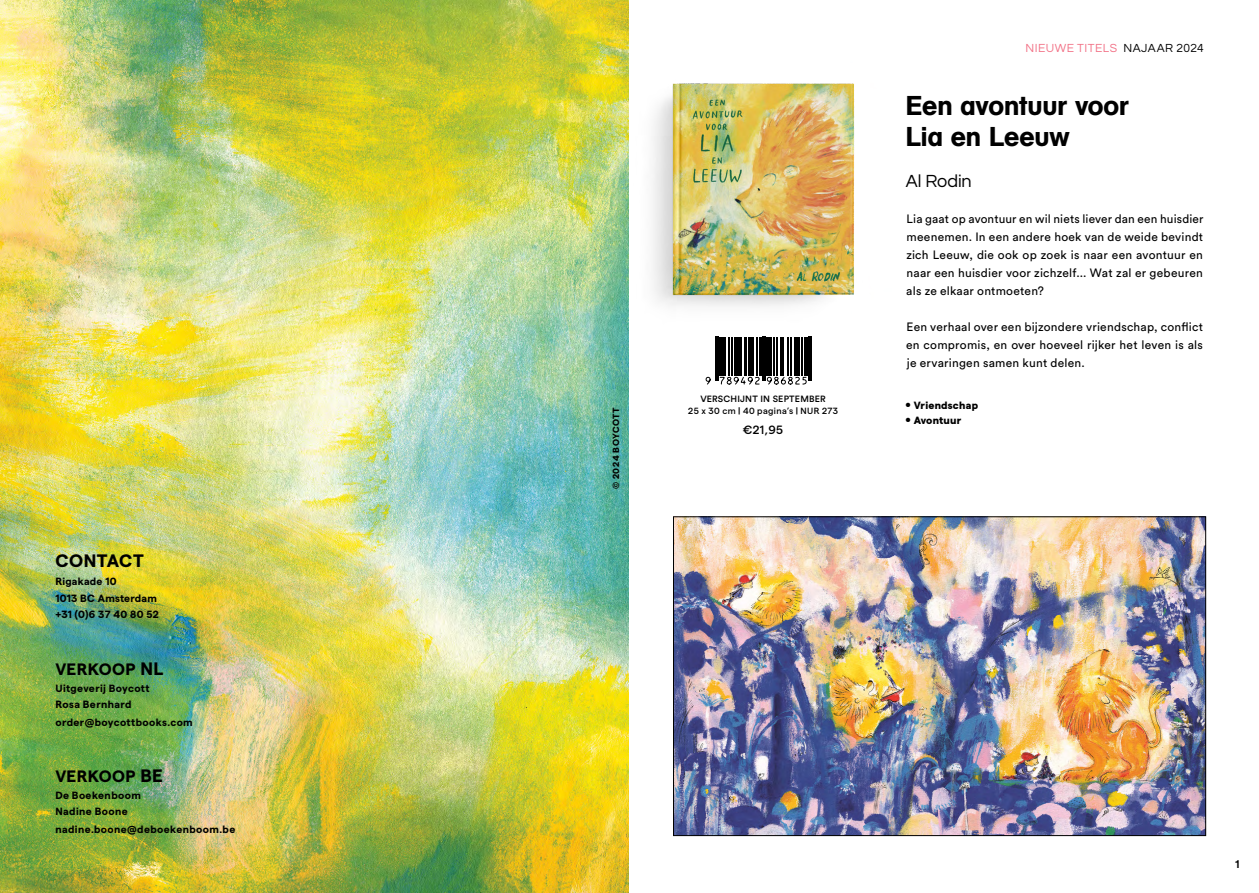
<style>
.page{position:relative;width:1259px;height:893px;background:#fff}
.page>*{position:absolute;margin:0;border:0;box-sizing:border-box;transform-origin:0 0}
.t1{font:500 27px/31.5px "AG Schoolbook";color:#000}
.t2{font:18px "Questrial";letter-spacing:-.005em;color:#000}
.t3{font:700 18px "Matter SQ";letter-spacing:.025em;color:#000}
.t4{font:700 16.5px "Matter SQ";letter-spacing:.02em;color:#000}
.t5{font:12px/18px "Circular Std";letter-spacing:.02em;color:#000;text-align:justify}
.t6{font:12px "Questrial";letter-spacing:.04em;color:#f27186}
.t7{font:500 12px "Matter SQ";color:#000}
.t8{font:500 12px "Circular Std";color:#000}
.t9{font:700 10.5px/16.5px "Matter SQ";letter-spacing:.035em;color:#000}
.t10{font:800 10.5px "Matter SQ";letter-spacing:.02em;color:#000}
.t11{font:500 9px "Matter SQ";letter-spacing:.04em;color:#000}
.t12{font:500 9px "Circular Std";letter-spacing:.02em;color:#000}
.t13{font:700 9px "Matter SQ";letter-spacing:.06em;color:#000}
.s1{font-size:18px}
.s2{color:#000}
.s3{font-size:6px}
</style>
<div class="page">
<img style="left:628px;top:30px;width:227px;height:325px">
<svg style="left:705px;top:337px;width:112px;height:44px"></svg>
<hr style="left:716px;top:337px;width:1px;height:44px;background:#000">
<hr style="left:718px;top:337px;width:1px;height:44px;background:#000">
<hr style="left:720px;top:337px;width:3px;height:39px;background:#000">
<hr style="left:724px;top:337px;width:2px;height:39px;background:#000">
<hr style="left:729px;top:337px;width:1px;height:39px;background:#000">
<hr style="left:732px;top:337px;width:1px;height:39px;background:#000">
<hr style="left:735px;top:337px;width:1px;height:39px;background:#000">
<hr style="left:737px;top:337px;width:3px;height:39px;background:#000">
<hr style="left:741px;top:337px;width:1px;height:39px;background:#000">
<hr style="left:745px;top:337px;width:2px;height:39px;background:#000">
<hr style="left:749px;top:337px;width:1px;height:39px;background:#000">
<hr style="left:751px;top:337px;width:3px;height:39px;background:#000">
<hr style="left:756px;top:337px;width:1px;height:39px;background:#000">
<hr style="left:759px;top:337px;width:2px;height:39px;background:#000">
<hr style="left:762px;top:337px;width:1px;height:44px;background:#000">
<hr style="left:764px;top:337px;width:1px;height:44px;background:#000">
<hr style="left:766px;top:337px;width:3px;height:39px;background:#000">
<hr style="left:770px;top:337px;width:1px;height:39px;background:#000">
<hr style="left:773px;top:337px;width:1px;height:39px;background:#000">
<hr style="left:776px;top:337px;width:1px;height:39px;background:#000">
<hr style="left:780px;top:337px;width:1px;height:39px;background:#000">
<hr style="left:782px;top:337px;width:1px;height:39px;background:#000">
<hr style="left:787px;top:337px;width:1px;height:39px;background:#000">
<hr style="left:790px;top:337px;width:1px;height:39px;background:#000">
<hr style="left:794px;top:337px;width:2px;height:39px;background:#000">
<hr style="left:797px;top:337px;width:2px;height:39px;background:#000">
<hr style="left:801px;top:337px;width:1px;height:39px;background:#000">
<hr style="left:804px;top:337px;width:3px;height:39px;background:#000">
<hr style="left:808px;top:337px;width:1px;height:44px;background:#000">
<hr style="left:810px;top:337px;width:1px;height:44px;background:#000">
<svg style="left:705px;top:376px;width:102px;height:9px"></svg>
<img style="left:675px;top:519px;width:528px;height:315px">
<img style="left:0;top:0;width:628px;height:893px">
<h2 class="t3" style="left:55px;top:547px;width:90px">CONTACT</h2>
<p class="t9" style="left:55px;top:572px;width:105px">Rigakade 10<br>1013 BC Amsterdam +31 (0)6 37 40 80 52</p>
<h3 class="t4" style="left:55px;top:657px;width:109px">VERKOOP <span class="s1">NL</span></h3>
<p class="t9" style="left:55px;top:679px;width:96px">Uitgeverij Boycott<br>Rosa Bernhard</p>
<p class="t9" style="left:55px;top:713px;width:139px">order@boycottbooks.com</p>
<h3 class="t4" style="left:55px;top:764px;width:109px">VERKOOP <span class="s1">BE</span></h3>
<p class="t9" style="left:55px;top:786px;width:87px">De Boekenboom<br>Nadine Boone</p>
<p class="t9" style="left:55px;top:820px;width:181px">nadine.boone@deboekenboom.be</p>
<p class="t13" style="left:609px;top:489px;width:83px;rotate:-90deg">© 2024 BOYCOTT</p>
<p class="t12" style="left:700px;top:393px;width:127px">VERSCHIJNT IN SEPTEMBER</p>
<p class="t11" style="left:688px;top:405px;width:151px">25 x 30 cm | 40 pagina’s | NUR 273</p>
<p class="t7" style="left:743px;top:420px;width:42px">€21,95</p>
<p class="t6" style="left:1025px;top:40px;width:180px">NIEUWE TITELS <span class="s2">NAJAAR 2024</span></p>
<h1 class="t1" style="left:906px;top:89px;width:224px">Een avontuur voor<br>Lia en Leeuw</h1>
<h2 class="t2" style="left:906px;top:168px;width:67px">Al Rodin</h2>
<p class="t5" style="left:906px;top:209px;width:299px">Lia gaat op avontuur en wil niets liever dan een huisdier meenemen. In een andere hoek van de weide bevindt zich Leeuw, die ook op zoek is naar een avontuur en naar een huisdier voor zichzelf... Wat zal er gebeuren als ze elkaar ontmoeten?</p>
<p class="t5" style="left:906px;top:317px;width:298px">Een verhaal over een bijzondere vriendschap, conflict en compromis, en over hoeveel rijker het leven is als je ervaringen samen kunt delen.</p>
<p class="t10" style="left:906px;top:397px;width:74px"><span class="s3">●</span> Vriendschap</p>
<p class="t10" style="left:906px;top:412px;width:57px"><span class="s3">●</span> Avontuur</p>
<p class="t8" style="left:1235px;top:856px;width:6px">1</p>
</div>
